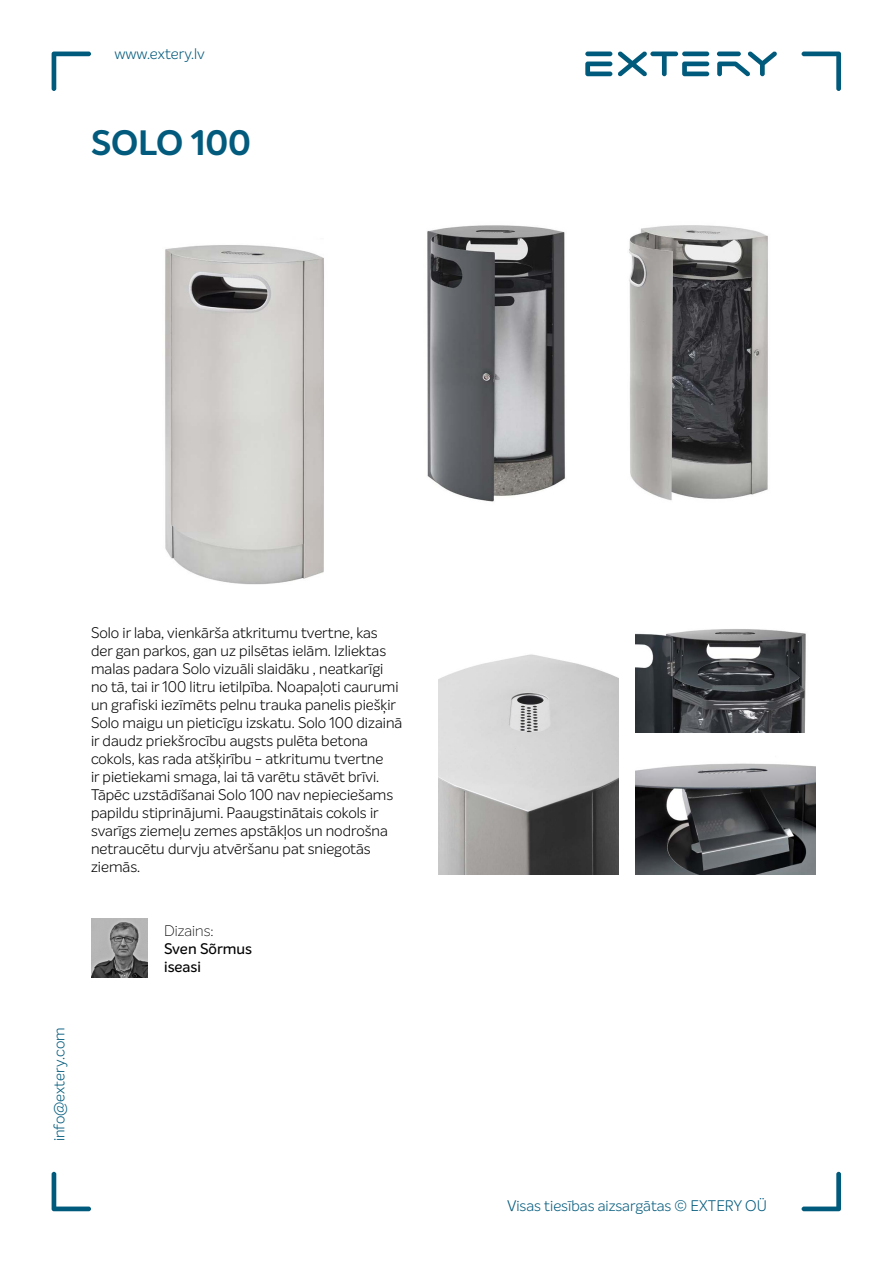
<style>
.page{position:relative;width:893px;height:1263px;background:#fff}
.page>*{position:absolute;margin:0;border:0;box-sizing:border-box;transform-origin:0 0}
.t1{font:700 34.5px "Intelo";color:#025a7c}
.t2{font:300 15px/18px "Intelo";color:#000}
.t3{font:300 15px "Intelo";color:#025a7c}
.t4{font:500 15px/18px "Intelo";color:#000}
.t5{font:300 15px "Intelo";color:#005a7c}
.t6{font:100 15px "Intelo";color:#000}
</style>
<div class="page">
<svg style="left:802px;top:52px;width:39px;height:39px"></svg>
<svg style="left:802px;top:1172px;width:39px;height:39px"></svg>
<svg style="left:52px;top:1172px;width:39px;height:39px"></svg>
<svg style="left:52px;top:52px;width:39px;height:39px"></svg>
<svg style="left:585px;top:51px;width:192px;height:26px"></svg>
<img style="left:165px;top:245px;width:159px;height:340px">
<img style="left:427px;top:225px;width:341px;height:277px">
<img style="left:439px;top:654px;width:180px;height:220px">
<img style="left:635px;top:629px;width:171px;height:103px">
<img style="left:635px;top:763px;width:181px;height:111px">
<img style="left:91px;top:919px;width:56px;height:59px">
<p class="t3" style="left:114px;top:45px;width:92px">www.extery.lv</p>
<h1 class="t1" style="left:91px;top:121px;width:161px">SOLO 100</h1>
<p class="t5" style="left:50px;top:1141px;width:116px;rotate:-90deg">info@extery.com</p>
<p class="t2" style="left:91px;top:624px;width:313px">Solo ir laba, vienkārša atkritumu tvertne, kas der gan parkos, gan uz pilsētas ielām. Izliektas malas padara Solo vizuāli slaidāku , neatkarīgi no tā, tai ir 100 litru ietilpība. Noapaļoti caurumi un grafiski iezīmēts pelnu trauka panelis piešķir Solo maigu un pieticīgu izskatu. Solo 100 dizainā ir daudz priekšrocību augsts pulēta betona cokols, kas rada atšķirību - atkritumu tvertne<br>ir pietiekami smaga, lai tā varētu stāvēt brīvi.<br>Tāpēc uzstādīšanai Solo 100 nav nepieciešams papildu stiprinājumi. Paaugstinātais cokols ir svarīgs ziemeļu zemes apstākļos un nodrošna netraucētu durvju atvēršanu pat sniegotās ziemās.</p>
<p class="t6" style="left:164px;top:921px;width:51px">Dizains:</p>
<p class="t4" style="left:164px;top:939px;width:90px">Sven Sõrmus iseasi</p>
<p class="t3" style="left:507px;top:1196px;width:261px">Visas tiesības aizsargātas © EXTERY OÜ</p>
</div>
